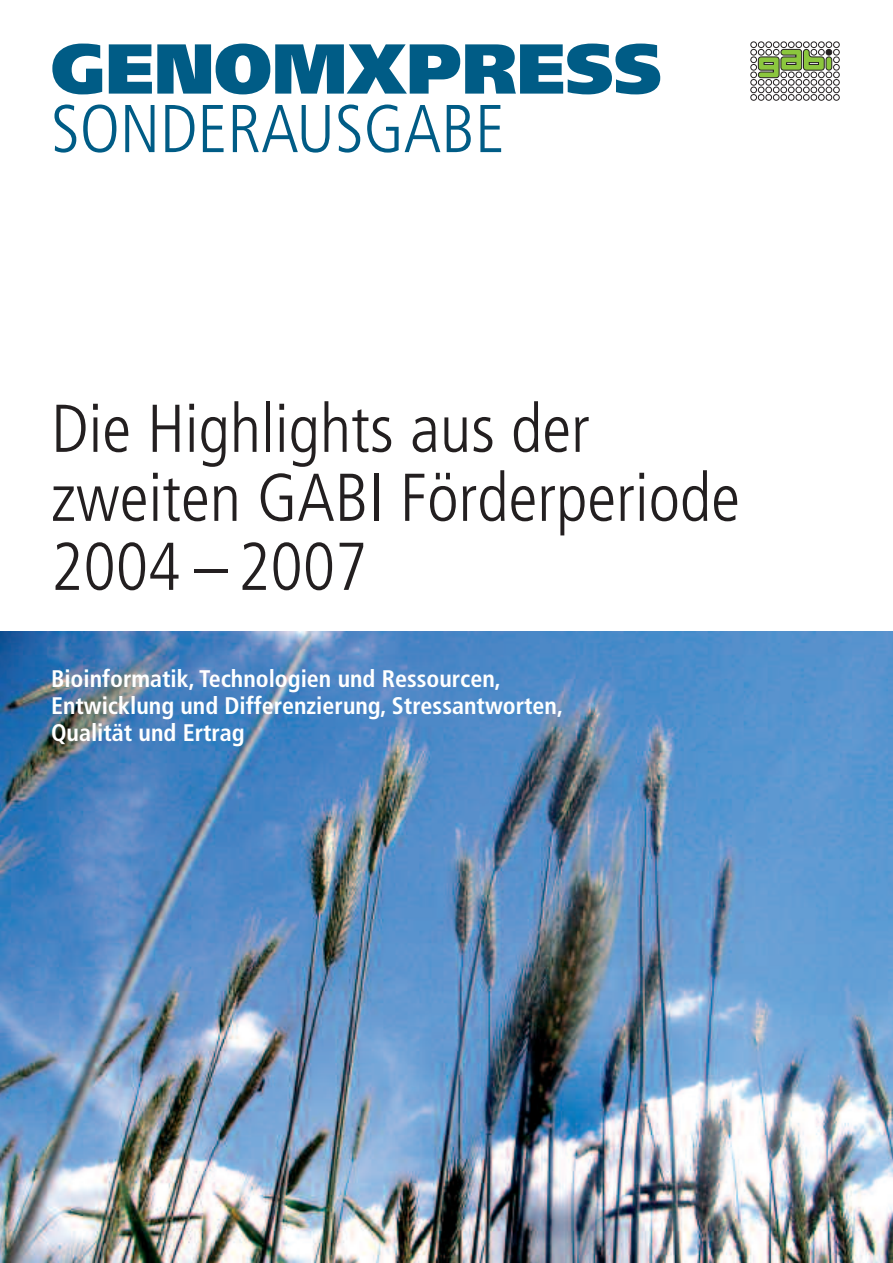
<style>
.page{position:relative;width:893px;height:1263px;background:#fff}
.page>*{position:absolute;margin:0;border:0;box-sizing:border-box;transform-origin:0 0}
.t1{font:900 70.5px "Frutiger LT";color:#005c86}
.t2{font:300 condensed 67.5px/69px "Frutiger LT";color:#231f20}
.t3{font:300 condensed 67.5px "Frutiger LT";color:#005c86}
.t4{font:700 condensed 24px/27px "Frutiger LT";color:#fff}
</style>
<div class="page">
<img style="left:0;top:631px;width:893px;height:632px">
<svg style="left:751px;top:42px;width:88px;height:58px"></svg>
<h1 class="t1" style="left:51px;top:41px;width:612px">GENOMXPRESS</h1>
<h2 class="t3" style="left:51px;top:101px;width:455px">SONDERAUSGABE</h2>
<h2 class="t2" style="left:51px;top:399px;width:690px">Die Highlights aus der zweiten GABI Förderperiode<br>2004 – 2007</h2>
<p class="t4" style="left:51px;top:667px;width:514px">Bioinformatik, Technologien und Ressourcen,<br>Entwicklung und Differenzierung, Stressantworten,<br>Qualität und Ertrag</p>
</div>
